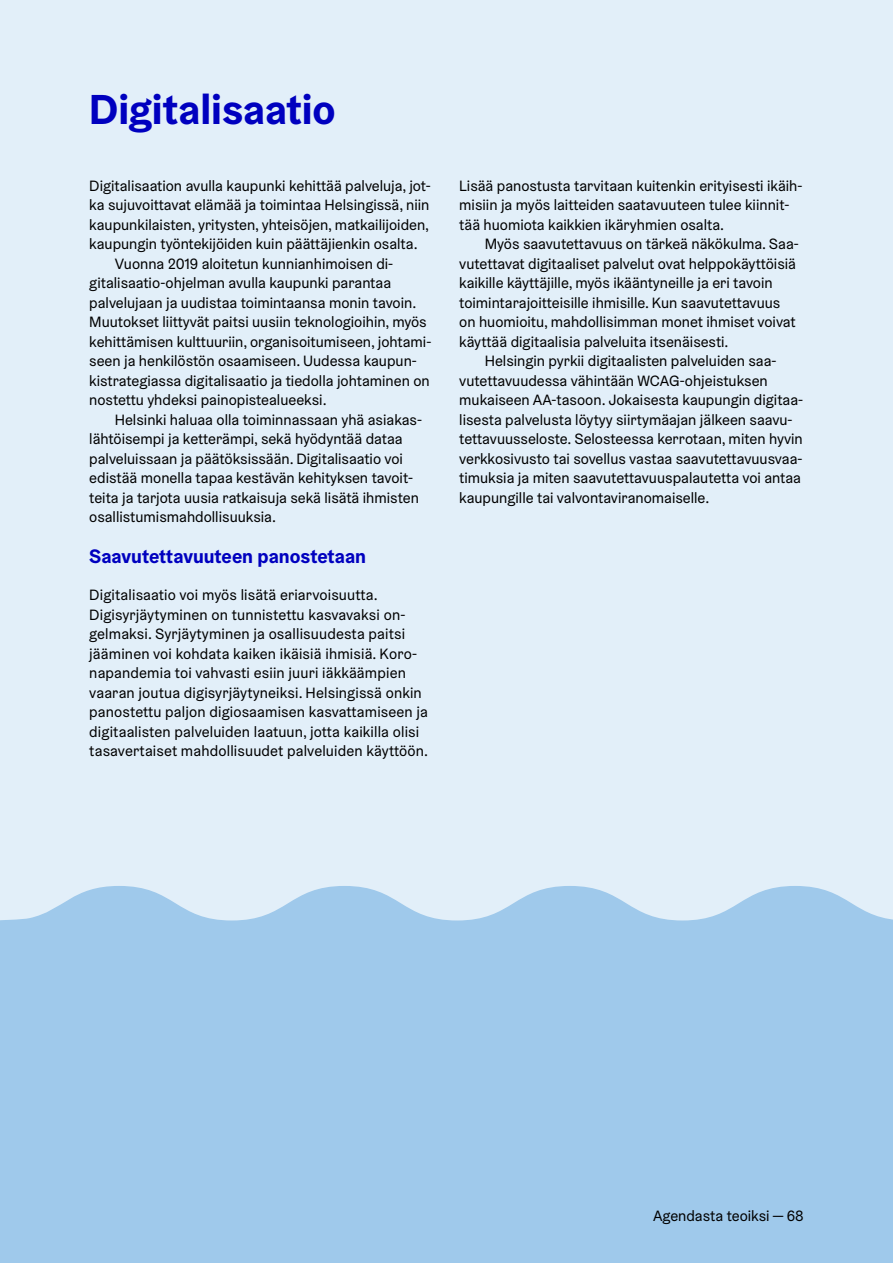
<style>
.page{position:relative;width:893px;height:1263px;background:#e2eff9}
.page>*{position:absolute;margin:0;border:0;box-sizing:border-box;transform-origin:0 0}
.Leipis_SIs{font:700 42px "Helsinki Grotesk";color:#0000bf}
.Leipis_SIs-2{font:700 19.5px "Helsinki Grotesk";color:#0000bf}
.Leipis_SIs-3{font:15px/19.5px "Helsinki Grotesk";color:#000}
</style>
<div class="page">
<div style="left:0;top:886px;width:893px;height:377px;background:#9fc9eb"></div>
<p class="Leipis_SIs" style="left:89px;top:83px;width:248px">Digitalisaatio</p>
<p class="Leipis_SIs-3" style="left:89px;top:175px;width:343px">Digitalisaation avulla kaupunki kehittää palveluja, jot-</p>
<p class="Leipis_SIs-3" style="left:89px;top:195px;width:342px">ka sujuvoittavat elämää ja toimintaa Helsingissä, niin</p>
<p class="Leipis_SIs-3" style="left:89px;top:214px;width:341px">kaupunkilaisten, yritysten, yhteisöjen, matkailijoiden,</p>
<p class="Leipis_SIs-3" style="left:89px;top:234px;width:330px">kaupungin työntekijöiden kuin päättäjienkin osalta.</p>
<p class="Leipis_SIs-3" style="left:115px;top:253px;width:280px">Vuonna 2019 aloitetun kunnianhimoisen di-</p>
<p class="Leipis_SIs-3" style="left:89px;top:273px;width:303px">gitalisaatio-ohjelman avulla kaupunki parantaa</p>
<p class="Leipis_SIs-3" style="left:89px;top:292px;width:329px">palvelujaan ja uudistaa toimintaansa monin tavoin.</p>
<p class="Leipis_SIs-3" style="left:89px;top:312px;width:339px">Muutokset liittyvät paitsi uusiin teknologioihin, myös</p>
<p class="Leipis_SIs-3" style="left:89px;top:331px;width:343px">kehittämisen kulttuuriin, organisoitumiseen, johtami-</p>
<p class="Leipis_SIs-3" style="left:89px;top:351px;width:329px">seen ja henkilöstön osaamiseen. Uudessa kaupun-</p>
<p class="Leipis_SIs-3" style="left:89px;top:370px;width:342px">kistrategiassa digitalisaatio ja tiedolla johtaminen on</p>
<p class="Leipis_SIs-3" style="left:89px;top:390px;width:239px">nostettu yhdeksi painopistealueeksi.</p>
<p class="Leipis_SIs-3" style="left:115px;top:409px;width:309px">Helsinki haluaa olla toiminnassaan yhä asiakas-</p>
<p class="Leipis_SIs-3" style="left:89px;top:429px;width:315px">lähtöisempi ja ketterämpi, sekä hyödyntää dataa</p>
<p class="Leipis_SIs-3" style="left:89px;top:448px;width:315px">palveluissaan ja päätöksissään. Digitalisaatio voi</p>
<p class="Leipis_SIs-3" style="left:89px;top:468px;width:325px">edistää monella tapaa kestävän kehityksen tavoit-</p>
<p class="Leipis_SIs-3" style="left:89px;top:487px;width:331px">teita ja tarjota uusia ratkaisuja sekä lisätä ihmisten</p>
<p class="Leipis_SIs-3" style="left:89px;top:507px;width:188px">osallistumismahdollisuuksia.</p>
<p class="Leipis_SIs-2" style="left:89px;top:544px;width:278px">Saavutettavuuteen panostetaan</p>
<p class="Leipis_SIs-3" style="left:89px;top:585px;width:340px">Digitalisaatio voi myös lisätä eriarvoisuutta.<br>Digisyrjäytyminen on tunnistettu kasvavaksi on&shy;gelmaksi. Syrjäytyminen ja osallisuudesta paitsi jääminen voi kohdata kaiken ikäisiä ihmisiä. Koro&shy;napandemia toi vahvasti esiin juuri iäkkäämpien vaaran joutua digisyrjäytyneiksi. Helsingissä onkin panostettu paljon digiosaamisen kasvattamiseen ja digitaalisten palveluiden laatuun, jotta kaikilla olisi tasavertaiset mahdollisuudet palveluiden käyttöön.</p>
<p class="Leipis_SIs-3" style="left:459px;top:175px;width:345px">Lisää panostusta tarvitaan kuitenkin erityisesti ikäih-</p>
<p class="Leipis_SIs-3" style="left:459px;top:195px;width:332px">misiin ja myös laitteiden saatavuuteen tulee kiinnit-</p>
<p class="Leipis_SIs-3" style="left:459px;top:214px;width:266px">tää huomiota kaikkien ikäryhmien osalta.</p>
<p class="Leipis_SIs-3" style="left:485px;top:234px;width:316px">Myös saavutettavuus on tärkeä näkökulma. Saa-</p>
<p class="Leipis_SIs-3" style="left:459px;top:253px;width:338px">vutettavat digitaaliset palvelut ovat helppokäyttöisiä</p>
<p class="Leipis_SIs-3" style="left:459px;top:273px;width:315px">kaikille käyttäjille, myös ikääntyneille ja eri tavoin</p>
<p class="Leipis_SIs-3" style="left:459px;top:292px;width:323px">toimintarajoitteisille ihmisille. Kun saavutettavuus</p>
<p class="Leipis_SIs-3" style="left:459px;top:312px;width:338px">on huomioitu, mahdollisimman monet ihmiset voivat</p>
<p class="Leipis_SIs-3" style="left:459px;top:331px;width:271px">käyttää digitaalisia palveluita itsenäisesti.</p>
<p class="Leipis_SIs-3" style="left:485px;top:351px;width:293px">Helsingin pyrkii digitaalisten palveluiden saa-</p>
<p class="Leipis_SIs-3" style="left:459px;top:370px;width:310px">vutettavuudessa vähintään WCAG-ohjeistuksen</p>
<p class="Leipis_SIs-3" style="left:459px;top:390px;width:345px">mukaiseen AA-tasoon. Jokaisesta kaupungin digitaa-</p>
<p class="Leipis_SIs-3" style="left:459px;top:409px;width:335px">lisesta palvelusta löytyy siirtymäajan jälkeen saavu-</p>
<p class="Leipis_SIs-3" style="left:459px;top:429px;width:345px">tettavuusseloste. Selosteessa kerrotaan, miten hyvin</p>
<p class="Leipis_SIs-3" style="left:459px;top:448px;width:345px">verkkosivusto tai sovellus vastaa saavutettavuusvaa-</p>
<p class="Leipis_SIs-3" style="left:459px;top:468px;width:343px">timuksia ja miten saavutettavuuspalautetta voi antaa</p>
<p class="Leipis_SIs-3" style="left:459px;top:487px;width:252px">kaupungille tai valvontaviranomaiselle.</p>
<p class="Leipis_SIs-3" style="left:653px;top:1206px;width:152px">Agendasta teoiksi — 68</p>
</div>
